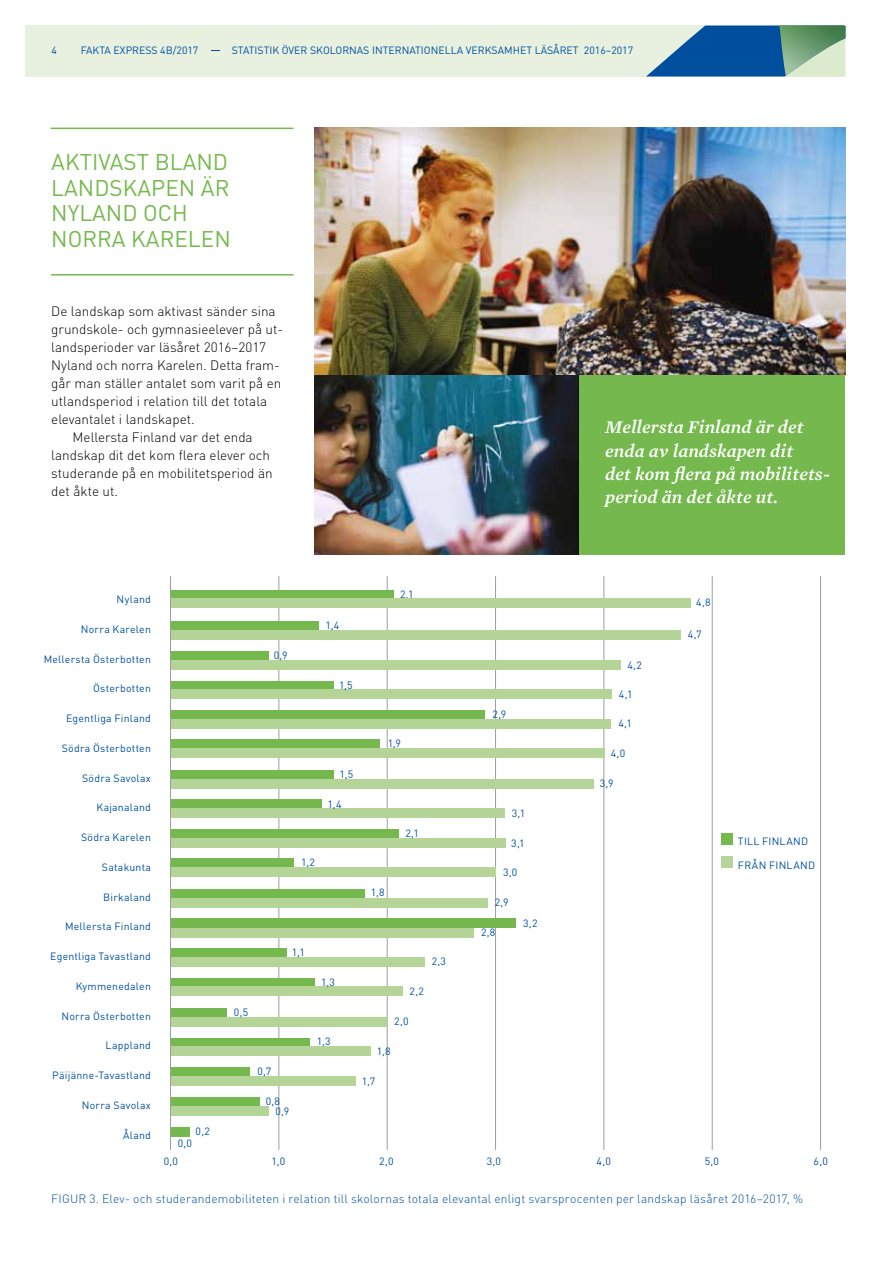
<style>
.page{position:relative;width:872px;height:1263px;background:#fff}
.page>*{position:absolute;margin:0;border:0;box-sizing:border-box;transform-origin:0 0}
.t1{font:22.5px/25.5px "DIN";color:#75b94e}
.t2{font:italic 500 16.5px/23.2px "Mercury S Sm";color:#fff}
.t3{font:300 13.5px "DIN";color:#000}
.t4{font:300 12px "DIN";letter-spacing:.015em;color:#004f9f}
.t5{font:10.5px/9.8px "DIN";color:#004f9f}
.t6{font:10.5px "DIN";letter-spacing:.035em;color:#004f9f}
.t7{font:10.5px "DIN";letter-spacing:.045em;color:#004f9f}
</style>
<div class="page">
<hr style="left:820px;top:576px;width:1px;height:574px;background:#9d9d9c">
<hr style="left:278px;top:576px;width:1px;height:574px;background:#9d9d9c">
<hr style="left:387px;top:576px;width:1px;height:574px;background:#9d9d9c">
<hr style="left:495px;top:576px;width:1px;height:574px;background:#9d9d9c">
<hr style="left:603px;top:576px;width:1px;height:574px;background:#9d9d9c">
<hr style="left:712px;top:576px;width:1px;height:574px;background:#9d9d9c">
<div style="left:171px;top:651px;width:97px;height:10px;background:#75b94e"></div>
<div style="left:170px;top:590px;width:223px;height:9px;background:#75b94e"></div>
<img style="left:315px;top:374px;width:263px;height:181px">
<div style="left:26px;top:26px;width:819px;height:51px;background:#e8f1df"></div>
<hr style="left:51px;top:274px;width:243px;height:2px;background:#75b94e">
<div style="left:578px;top:372px;width:267px;height:183px;background:#75b94e"></div>
<hr style="left:51px;top:128px;width:242px;height:1px;background:#75b94e">
<svg style="left:646px;top:26px;width:199px;height:51px;background:#5289a5"></svg>
<img style="left:315px;top:128px;width:530px;height:246px">
<div style="left:170px;top:599px;width:521px;height:9px;background:#b5d598"></div>
<div style="left:171px;top:621px;width:147px;height:10px;background:#75b94e"></div>
<div style="left:171px;top:630px;width:509px;height:10px;background:#b5d598"></div>
<div style="left:171px;top:660px;width:449px;height:9px;background:#b5d598"></div>
<div style="left:171px;top:681px;width:162px;height:9px;background:#75b94e"></div>
<div style="left:171px;top:690px;width:440px;height:9px;background:#b5d598"></div>
<div style="left:171px;top:710px;width:314px;height:10px;background:#75b94e"></div>
<div style="left:171px;top:719px;width:440px;height:10px;background:#b5d598"></div>
<div style="left:171px;top:740px;width:209px;height:9px;background:#75b94e"></div>
<div style="left:171px;top:749px;width:433px;height:9px;background:#b5d598"></div>
<div style="left:171px;top:770px;width:162px;height:9px;background:#75b94e"></div>
<div style="left:171px;top:779px;width:422px;height:9px;background:#b5d598"></div>
<div style="left:171px;top:800px;width:150px;height:9px;background:#75b94e"></div>
<div style="left:171px;top:809px;width:334px;height:9px;background:#b5d598"></div>
<div style="left:171px;top:829px;width:227px;height:10px;background:#75b94e"></div>
<div style="left:171px;top:838px;width:334px;height:10px;background:#b5d598"></div>
<div style="left:171px;top:859px;width:122px;height:9px;background:#75b94e"></div>
<div style="left:171px;top:868px;width:324px;height:9px;background:#b5d598"></div>
<div style="left:171px;top:889px;width:194px;height:9px;background:#75b94e"></div>
<div style="left:171px;top:898px;width:317px;height:9px;background:#b5d598"></div>
<div style="left:171px;top:918px;width:345px;height:10px;background:#75b94e"></div>
<div style="left:171px;top:928px;width:303px;height:9px;background:#b5d598"></div>
<div style="left:171px;top:948px;width:115px;height:10px;background:#75b94e"></div>
<div style="left:171px;top:957px;width:253px;height:10px;background:#b5d598"></div>
<div style="left:171px;top:978px;width:144px;height:9px;background:#75b94e"></div>
<div style="left:171px;top:987px;width:232px;height:9px;background:#b5d598"></div>
<div style="left:171px;top:1008px;width:56px;height:9px;background:#75b94e"></div>
<div style="left:171px;top:1017px;width:216px;height:9px;background:#b5d598"></div>
<div style="left:171px;top:1038px;width:138px;height:9px;background:#75b94e"></div>
<div style="left:171px;top:1047px;width:199px;height:9px;background:#b5d598"></div>
<div style="left:171px;top:1067px;width:79px;height:10px;background:#75b94e"></div>
<div style="left:171px;top:1076px;width:184px;height:10px;background:#b5d598"></div>
<div style="left:171px;top:1097px;width:89px;height:10px;background:#75b94e"></div>
<div style="left:171px;top:1106px;width:98px;height:10px;background:#b5d598"></div>
<div style="left:171px;top:1127px;width:18px;height:9px;background:#75b94e"></div>
<div style="left:721px;top:833px;width:11px;height:12px;background:#75b94e"></div>
<div style="left:721px;top:856px;width:11px;height:12px;background:#b5d598"></div>
<hr style="left:170px;top:576px;width:1px;height:574px;background:#9d9d9c">
<p class="t5" style="left:52px;top:45px;width:7px">4</p>
<p class="t5" style="left:81px;top:45px;width:13px">FAKTA</p>
<p class="t5" style="left:114px;top:45px;width:86px">EXPRESS 4B/2017</p>
<p class="t5" style="left:232px;top:46px;width:403px">Statistik över skolornas internationella verksamhet läsåret 2016–2017</p>
<h1 class="t1" style="left:51px;top:149px;width:181px">Aktivast b land landskapen är<br>Nyland och norra Karelen</h1>
<p class="t3" style="left:51px;top:302px;width:226px">De landskap som aktivast sänder sina</p>
<p class="t3" style="left:51px;top:320px;width:233px">grundskole- och gymnasieelever på ut-</p>
<p class="t3" style="left:51px;top:338px;width:216px">landsperioder var läsåret 2016–2017</p>
<p class="t3" style="left:51px;top:356px;width:230px">Nyland och norra Karelen. Detta fram-</p>
<p class="t3" style="left:51px;top:374px;width:232px">går man ställer antalet som varit på en</p>
<p class="t3" style="left:51px;top:392px;width:217px">utlandsperiod i relation till det totala</p>
<p class="t3" style="left:51px;top:410px;width:145px">elevantalet i landskapet.</p>
<p class="t3" style="left:73px;top:428px;width:182px">Mellersta Finland var det enda</p>
<p class="t3" style="left:51px;top:446px;width:220px">landskap dit det kom flera elever och</p>
<p class="t3" style="left:51px;top:464px;width:223px">studerande på en mobilitetsperiod än</p>
<p class="t3" style="left:51px;top:482px;width:68px">det åkte ut.</p>
<p class="t5" style="left:117px;top:594px;width:36px">Nyland</p>
<p class="t5" style="left:81px;top:624px;width:72px">N orra Karelen</p>
<p class="t5" style="left:44px;top:654px;width:109px">M ellersta Österbotten</p>
<p class="t5" style="left:93px;top:683px;width:59px">Österbotten</p>
<p class="t5" style="left:66px;top:713px;width:86px">Egentliga Finland</p>
<p class="t5" style="left:62px;top:743px;width:91px">Södra Österbotten</p>
<p class="t5" style="left:82px;top:773px;width:70px">Södra Savolax</p>
<p class="t5" style="left:96px;top:802px;width:56px">Kajanaland</p>
<p class="t5" style="left:81px;top:832px;width:71px">Södra Karelen</p>
<p class="t5" style="left:102px;top:862px;width:51px">Satakunta</p>
<p class="t5" style="left:103px;top:892px;width:49px">Birkaland</p>
<p class="t5" style="left:65px;top:921px;width:87px">Mellersta Finland</p>
<p class="t5" style="left:50px;top:951px;width:102px">Egentliga Tavastland</p>
<p class="t5" style="left:76px;top:981px;width:77px">Kymmenedalen</p>
<p class="t5" style="left:61px;top:1011px;width:91px">N orra Österbotten</p>
<p class="t5" style="left:106px;top:1040px;width:47px">Lappland</p>
<p class="t5" style="left:52px;top:1070px;width:100px">Päijänne-Tavastland</p>
<p class="t5" style="left:82px;top:1100px;width:71px">N orra Savolax</p>
<p class="t5" style="left:123px;top:1130px;width:29px">Åland</p>
<p class="t5" style="left:196px;top:1126px;width:16px">0,2</p>
<p class="t5" style="left:178px;top:1138px;width:16px">0,0</p>
<p class="t5" style="left:274px;top:650px;width:15px">0,9</p>
<p class="t5" style="left:325px;top:620px;width:15px">1,4</p>
<p class="t5" style="left:339px;top:680px;width:15px">1,5</p>
<p class="t5" style="left:400px;top:589px;width:15px">2,1</p>
<p class="t5" style="left:339px;top:769px;width:15px">1,5</p>
<p class="t5" style="left:327px;top:799px;width:15px">1,4</p>
<p class="t5" style="left:301px;top:857px;width:15px">1,2</p>
<p class="t5" style="left:388px;top:738px;width:15px">1,9</p>
<p class="t5" style="left:371px;top:887px;width:15px">1,8</p>
<p class="t5" style="left:405px;top:828px;width:15px">2,1</p>
<p class="t5" style="left:292px;top:947px;width:14px">1,1</p>
<p class="t5" style="left:234px;top:1007px;width:16px">0,5</p>
<p class="t5" style="left:257px;top:1066px;width:15px">0,7</p>
<p class="t5" style="left:275px;top:1096px;width:15px;text-indent:-10px">0,8<br>0,9</p>
<p class="t5" style="left:321px;top:977px;width:15px">1,3</p>
<p class="t5" style="left:317px;top:1036px;width:15px">1,3</p>
<p class="t5" style="left:409px;top:986px;width:16px">2,2</p>
<p class="t5" style="left:394px;top:1016px;width:16px">2,0</p>
<p class="t5" style="left:377px;top:1046px;width:15px">1,8</p>
<p class="t5" style="left:362px;top:1076px;width:15px">1,7</p>
<p class="t5" style="left:432px;top:956px;width:16px">2,3</p>
<p class="t5" style="left:492px;top:709px;width:15px">2,9</p>
<p class="t5" style="left:511px;top:808px;width:15px">3,1</p>
<p class="t5" style="left:511px;top:838px;width:15px">3,1</p>
<p class="t5" style="left:503px;top:867px;width:16px">3,0</p>
<p class="t5" style="left:494px;top:897px;width:15px">2,9</p>
<p class="t5" style="left:481px;top:927px;width:16px">2,8</p>
<p class="t5" style="left:523px;top:918px;width:16px">3,2</p>
<h2 class="t2" style="left:605px;top:415px;width:226px">Mellersta Finland är det enda av landskapen dit<br>det kom flera på mobilitets&shy;period än det åkte ut.</h2>
<p class="t5" style="left:696px;top:597px;width:16px">4,8</p>
<p class="t5" style="left:627px;top:660px;width:16px">4,2</p>
<p class="t5" style="left:619px;top:689px;width:15px">4,1</p>
<p class="t5" style="left:618px;top:718px;width:15px">4,1</p>
<p class="t5" style="left:611px;top:748px;width:16px">4,0</p>
<p class="t5" style="left:600px;top:778px;width:15px">3,9</p>
<p class="t5" style="left:688px;top:629px;width:15px">4,7</p>
<p class="t6" style="left:738px;top:834px;width:72px">till finland</p>
<p class="t7" style="left:738px;top:858px;width:79px">från finland</p>
<p class="t5" style="left:164px;top:1156px;width:16px">0,0</p>
<p class="t5" style="left:271px;top:1156px;width:15px">1,0</p>
<p class="t5" style="left:379px;top:1156px;width:16px">2,0</p>
<p class="t5" style="left:487px;top:1156px;width:16px">3,0</p>
<p class="t5" style="left:596px;top:1156px;width:16px">4,0</p>
<p class="t5" style="left:704px;top:1156px;width:16px">5,0</p>
<p class="t5" style="left:813px;top:1156px;width:16px">6,0</p>
<p class="t4" style="left:51px;top:1191px;width:753px">Fi gu r 3. Elev- och studerandemobiliteten i relation till skolornas totala elevantal enligt svarsprocenten per landskap läsåret 2016–2017, %</p>
</div>
